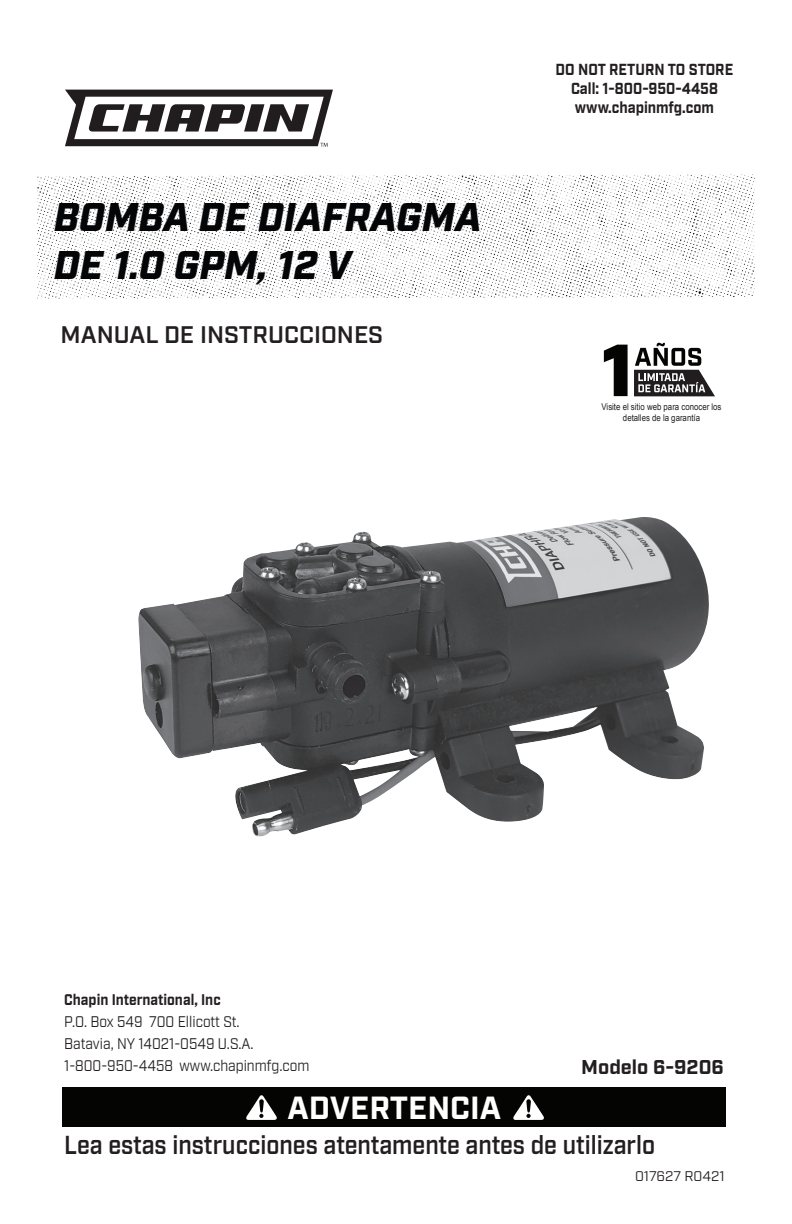
<style>
.page{position:relative;width:792px;height:1224px;background:#fff}
.page>*{position:absolute;margin:0;border:0;box-sizing:border-box;transform-origin:0 0}
.t1{font:italic 900 40px/48px "Industry";color:#040507}
.t2{font:700 32px "Industry";color:#fff}
.t3{font:600 26px "Industry";color:#231f20;scale:.9 1}
.t4{font:600 24px "Industry";color:#231f20}
.t5{font:700 20px "Industry";color:#231f20}
.t6{font:700 16px/19.2px "Industry";color:#231f20;text-align:center;scale:.9 1}
.t7{font:15.4px/22px "Industry";color:#231f20;scale:.9 1}
.t8{font:700 15.4px "Industry";color:#231f20;scale:.9 1}
.t9{font:14px "Industry";color:#231f20}
.t10{font:9.2px/11px "Arial";color:#231f20;text-align:center;scale:.85 1}
</style>
<div class="page">
<svg style="left:65px;top:90px;width:268px;height:57px"></svg>
<img style="left:37px;top:175px;width:718px;height:124px">
<div style="left:62px;top:1088px;width:664px;height:39px;background:#040503"></div>
<svg style="left:246px;top:1095px;width:31px;height:25px"></svg>
<svg style="left:513px;top:1095px;width:31px;height:25px"></svg>
<img style="left:138px;top:517px;width:571px;height:320px">
<svg style="left:634px;top:343px;width:81px;height:53px"></svg>
<svg style="left:604px;top:345px;width:24px;height:51px"></svg>
<h1 class="t1" style="left:54px;top:195px;width:429px">BOMBA DE DIAFRAGMA<br>DE 1.0 GPM, 12 V</h1>
<h3 class="t4" style="left:61px;top:321px;width:324px">MANUAL DE INSTRUCCIONES</h3>
<p class="t6" style="left:556px;top:61px;width:199px">DO NOT RETURN TO STORE<br>Call: 1-800-950-4458 www.chapinmfg.com</p>
<p class="t10" style="left:602px;top:401px;width:143px">Visite el sitio web para conocer los detalles de la garantía</p>
<p class="t8" style="left:64px;top:990px;width:175px">Chapin International, Inc</p>
<p class="t7" style="left:64px;top:1011px;width:274px">P.O. Box 549 700 Ellicott St.<br>Batavia, NY 14021-0549 U.S.A.<br>1-800-950-4458 www.chapinmfg.com</p>
<h2 class="t2" style="left:288px;top:1089px;width:215px">ADVERTENCIA</h2>
<p class="t5" style="left:581px;top:1055px;width:144px">Modelo 6-9206</p>
<h3 class="t3" style="left:64px;top:1129px;width:658px">Lea estas instrucciones atentamente antes de utilizarlo</h3>
<p class="t9" style="left:635px;top:1168px;width:91px">017627 R0421</p>
</div>
